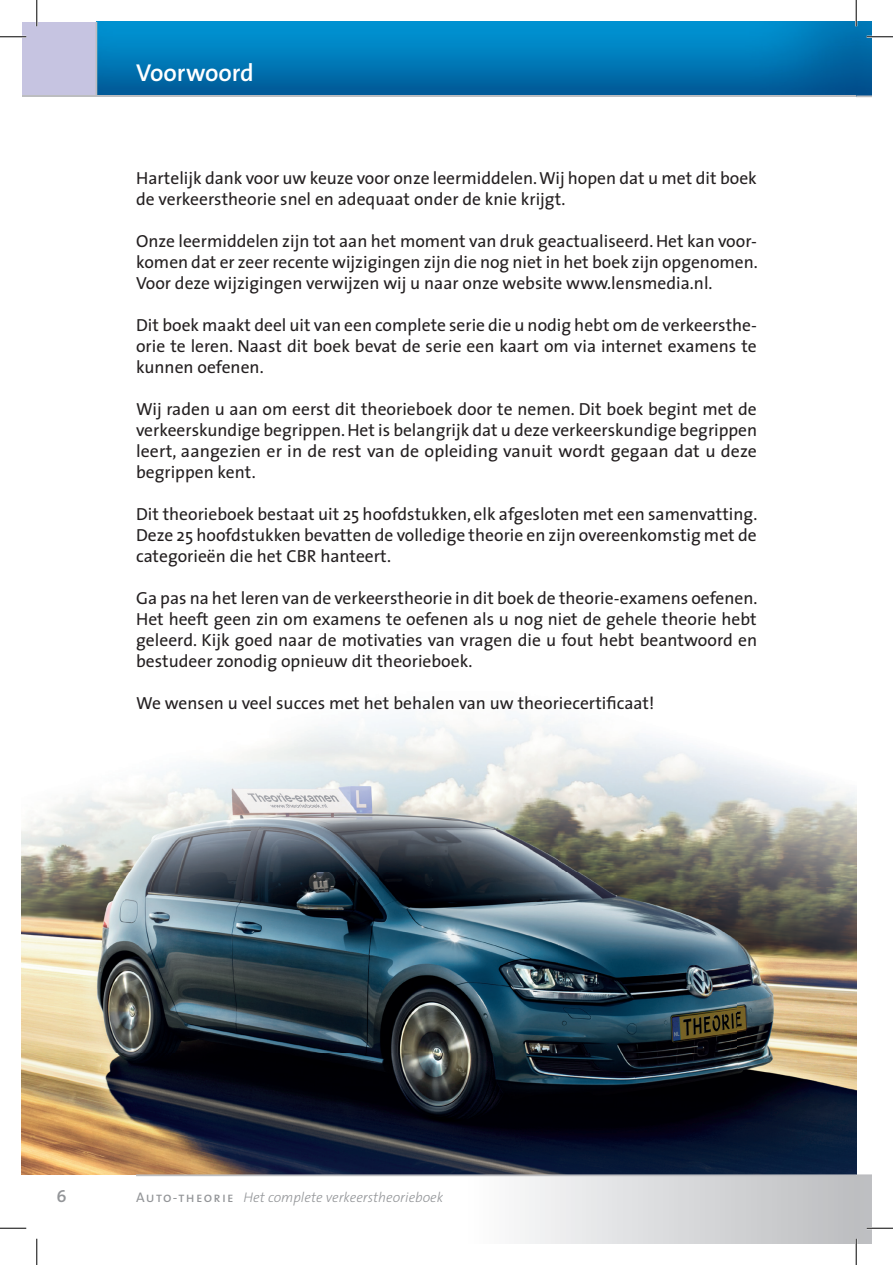
<style>
.page{position:relative;width:893px;height:1265px;background:#fff}
.page>*{position:absolute;margin:0;border:0;box-sizing:border-box;transform-origin:0 0}
.t1{font:600 24.5px "The Sans";letter-spacing:-.01em;color:#fff}
.t2{font:17.5px/21px "The Sans";color:#231f20;text-align:justify}
.t3{font:17.5px "The Sans Semi Bold Caps";color:#939598}
.t4{font:italic 300 14px "The Sans";color:#939598}
.s1{font-family:"The Sans Caps";font-weight:400;font-style:normal}
</style>
<div class="page">
<div style="left:22px;top:22px;width:75px;height:74px;background:#c6c4e1"></div>
<img style="left:22px;top:717px;width:833px;height:457px">
<svg style="left:136px;top:1175px;width:719px;height:67px"></svg>
<hr style="left:136px;top:1174px;width:719px;height:1px;background:#bcbdc0">
<div style="left:855px;top:1175px;width:15px;height:67px;background:#bebfc1"></div>
<svg style="left:855px;top:1174px;width:15px;height:1px"></svg>
<img style="left:97px;top:22px;width:773px;height:73px">
<hr style="left:22px;top:95px;width:833px;height:2px;background:#bcbdc0">
<hr style="left:95px;top:22px;width:2px;height:73px;background:#bcbdc0">
<svg style="left:855px;top:95px;width:15px;height:2px"></svg>
<hr style="left:0;top:36px;width:26px;height:2px;background:#fff">
<hr style="left:866px;top:36px;width:26px;height:2px;background:#fff">
<hr style="left:866px;top:1226px;width:26px;height:2px;background:#fff">
<hr style="left:36px;top:0;width:2px;height:26px;background:#fff">
<hr style="left:854px;top:0;width:2px;height:26px;background:#fff">
<hr style="left:854px;top:1238px;width:2px;height:26px;background:#fff">
<svg style="left:0;top:36px;width:26px;height:1px"></svg>
<svg style="left:866px;top:36px;width:26px;height:1px"></svg>
<svg style="left:0;top:1227px;width:26px;height:1px"></svg>
<svg style="left:866px;top:1227px;width:26px;height:1px"></svg>
<svg style="left:36px;top:0;width:1px;height:26px"></svg>
<svg style="left:36px;top:1238px;width:1px;height:26px"></svg>
<svg style="left:855px;top:0;width:1px;height:26px"></svg>
<svg style="left:855px;top:1238px;width:1px;height:26px"></svg>
<h1 class="t1" style="left:136px;top:52px;width:119px">Voorwoord</h1>
<p class="t2" style="left:136px;top:167px;width:622px">Hartelijk dank voor uw keuze voor onze leermiddelen. Wij hopen dat u met dit boek de verkeerstheorie snel en adequaat onder de knie krijgt.</p>
<p class="t2" style="left:136px;top:230px;width:623px">Onze leermiddelen zijn tot aan het moment van druk geactualiseerd. Het kan voor&shy;komen dat er zeer recente wijzigingen zijn die nog niet in het boek zijn opgenomen.<br>Voor deze wijzigingen verwijzen wij u naar onze website www.lensmedia.nl.</p>
<p class="t2" style="left:136px;top:314px;width:622px">Dit boek maakt deel uit van een complete serie die u nodig hebt om de verkeersthe&shy;orie te leren. Naast dit boek bevat de serie een kaart om via internet examens te kunnen oefenen.</p>
<p class="t2" style="left:136px;top:398px;width:622px">Wij raden u aan om eerst dit theorieboek door te nemen. Dit boek begint met de verkeerskundige begrippen. Het is belangrijk dat u deze verkeerskundige begrippen leert, aangezien er in de rest van de opleiding vanuit wordt gegaan dat u deze begrippen kent.</p>
<p class="t2" style="left:136px;top:503px;width:622px">Dit theorieboek bestaat uit 25 hoofdstukken, elk afgesloten met een samenvatting.<br>Deze 25 hoofdstukken bevatten de volledige theorie en zijn overeenkomstig met de categorieën die het CBR hanteert.</p>
<p class="t2" style="left:136px;top:587px;width:622px">Ga pas na het leren van de verkeerstheorie in dit boek de theorie-examens oefenen.<br>Het heeft geen zin om examens te oefenen als u nog niet de gehele theorie hebt geleerd. Kijk goed naar de motivaties van vragen die u fout hebt beantwoord en bestudeer zonodig opnieuw dit theorieboek.</p>
<p class="t2" style="left:136px;top:692px;width:519px">We wensen u veel succes met het behalen van uw theoriecertificaat!</p>
<p class="t3" style="left:57px;top:1180px;width:12px">6</p>
<p class="t4" style="left:136px;top:1185px;width:308px"><span class="s1">Auto-theorie</span> Het complete verkeerstheorieboek</p>
</div>
